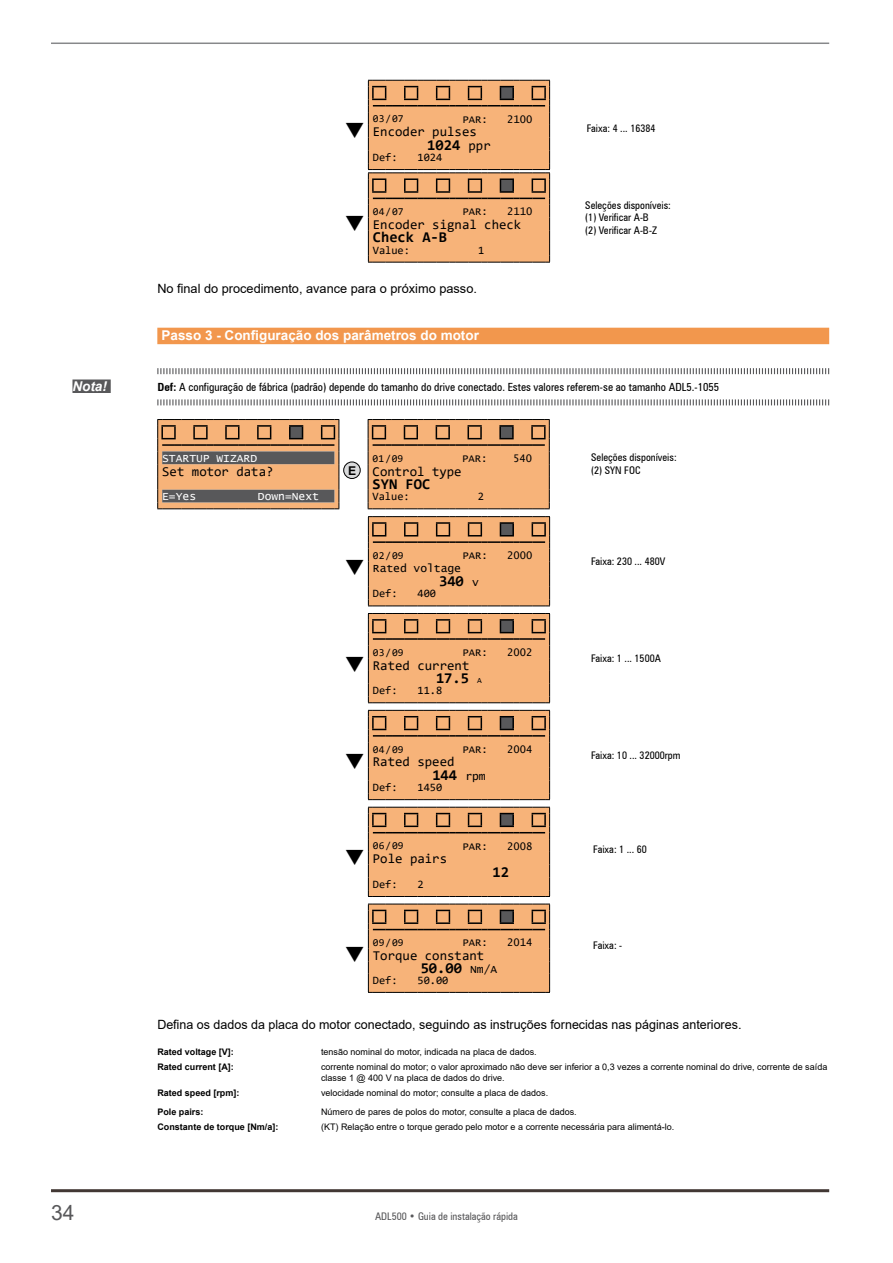
<style>
.page{position:relative;width:893px;height:1263px;background:#fff}
.page>*{position:absolute;margin:0;border:0;box-sizing:border-box;transform-origin:0 0}
.t1{font:21px "Arial";color:#58585a}
.t2{font:700 15px "Consolas";color:#000}
.t3{font:13.5px "Consolas";color:#000}
.t4{font:700 13.5px "Arial";color:#fff}
.t5{font:italic 700 13.5px "Arial";color:#fff}
.t6{font:12.75px "Arial";color:#000}
.t7{font:700 12.15px "Arial";color:#000}
.t8{font:condensed 11.25px "Zurich BT";color:#000}
.t9{font:11.25px "Consolas";color:#000}
.t10{font:11.25px "Lucida Console";color:#fff}
.t11{font:11.25px "Lucida Console";color:#000}
.t12{font:condensed 10.5px/12.6px "Zurich BT";color:#000}
.t13{font:10.5px "Lucida Console";color:#000}
.t14{font:10.5px "Consolas";color:#000}
.t15{font:condensed 10.5px "Zurich BT";color:#58585a}
.t16{font:9px/10.8px "Arial";color:#000}
.t17{font:700 9px "Arial";color:#000}
.s1{font-weight:400;font-size:13.5px}
.s2{font-weight:700}
.s3{font-family:"Lucida Console";font-weight:400;font-size:11.25px}
.s4{font-family:"Lucida Console";font-weight:400;font-size:7.8px}
</style>
<div class="page">
<hr style="left:51px;top:43px;width:778px;height:1px;background:#87888a">
<hr style="left:51px;top:1189px;width:778px;height:3px;background:#423834">
<div style="left:157px;top:328px;width:672px;height:16px;background:#f2974d"></div>
<svg style="left:157px;top:368px;width:673px;height:7px"></svg>
<div style="left:72px;top:379px;width:39px;height:14px;background:#58585a"></div>
<svg style="left:157px;top:399px;width:673px;height:7px"></svg>
<svg style="left:157px;top:419px;width:183px;height:90px;background:#b98e69"></svg>
<div style="left:344px;top:462px;width:16px;height:16px;background:#d9dadb;border-radius:50%"></div>
<div style="left:344px;top:462px;width:16px;height:17px;border:1px solid #000;border-radius:50%"></div>
<svg style="left:368px;top:419px;width:182px;height:90px;background:#e4a570"></svg>
<svg style="left:367px;top:80px;width:183px;height:183px;background:#e4a672"></svg>
<svg style="left:367px;top:516px;width:183px;height:90px;background:#e4a671"></svg>
<svg style="left:367px;top:613px;width:183px;height:90px;background:#e4a570"></svg>
<svg style="left:367px;top:710px;width:183px;height:90px;background:#e4a570"></svg>
<svg style="left:367px;top:807px;width:183px;height:90px;background:#e4a570"></svg>
<svg style="left:367px;top:904px;width:183px;height:89px;background:#e4a671"></svg>
<p class="t14" style="left:373px;top:112px;width:32px">03/07</p>
<p class="t13" style="left:462px;top:114px;width:27px">PAR:</p>
<p class="t13" style="left:507px;top:114px;width:27px">2100</p>
<h3 class="t3" style="left:373px;top:123px;width:105px">Encoder pulses</h3>
<h2 class="t2" style="left:427px;top:135px;width:65px">1024 <span class="s1">ppr</span></h2>
<p class="t9" style="left:373px;top:150px;width:26px">Def:</p>
<p class="t9" style="left:418px;top:150px;width:26px">1024</p>
<p class="t14" style="left:373px;top:204px;width:32px">04/07</p>
<p class="t13" style="left:462px;top:207px;width:27px">PAR:</p>
<p class="t13" style="left:507px;top:207px;width:27px">2110</p>
<h3 class="t3" style="left:373px;top:215px;width:150px">Encoder signal check</h3>
<h2 class="t2" style="left:373px;top:228px;width:76px">Check A-B</h2>
<p class="t9" style="left:373px;top:242px;width:39px">Value:</p>
<p class="t9" style="left:478px;top:242px;width:8px">1</p>
<h3 class="t6" style="left:157px;top:280px;width:321px">No final do procedimento, avance para o próximo passo.</h3>
<h3 class="t4" style="left:162px;top:326px;width:319px">Passo 3 - Configuração dos parâmetros do motor</h3>
<p class="t12" style="left:587px;top:122px;width:70px">Faixa: 4 ... 16384</p>
<p class="t12" style="left:585px;top:198px;width:87px">Seleções disponíveis: (1) Verificar A-B<br>(2) Verificar A-B-Z</p>
<h3 class="t5" style="left:72px;top:377px;width:36px">Nota!</h3>
<p class="t8" style="left:158px;top:380px;width:563px"><span class="s2">Def:</span> A configuração de fábrica (padrão) depende do tamanho do drive conectado. Estes valores referem-se ao tamanho ADL5.-1055</p>
<p class="t10" style="left:162px;top:453px;width:96px">STARTUP WIZARD</p>
<h3 class="t3" style="left:162px;top:462px;width:113px">Set motor data?</h3>
<p class="t10" style="left:162px;top:492px;width:35px">E=Yes</p>
<p class="t10" style="left:258px;top:492px;width:63px">Down=Next</p>
<h3 class="t7" style="left:348px;top:462px;width:10px">E</h3>
<p class="t14" style="left:373px;top:451px;width:32px">01/09</p>
<p class="t13" style="left:462px;top:454px;width:27px">PAR:</p>
<p class="t13" style="left:513px;top:454px;width:20px">540</p>
<h3 class="t3" style="left:373px;top:462px;width:91px">Control type</h3>
<h2 class="t2" style="left:373px;top:474px;width:59px">SYN FOC</h2>
<p class="t9" style="left:373px;top:489px;width:39px">Value:</p>
<p class="t9" style="left:478px;top:489px;width:8px">2</p>
<p class="t14" style="left:373px;top:548px;width:32px">02/09</p>
<p class="t13" style="left:462px;top:551px;width:27px">PAR:</p>
<p class="t13" style="left:507px;top:551px;width:27px">2000</p>
<p class="t11" style="left:373px;top:563px;width:90px">Rated voltage</p>
<h2 class="t2" style="left:439px;top:571px;width:41px">340 <span class="s3">v</span></h2>
<p class="t9" style="left:373px;top:586px;width:26px">Def:</p>
<p class="t9" style="left:418px;top:586px;width:20px">400</p>
<p class="t14" style="left:373px;top:645px;width:32px">03/09</p>
<p class="t13" style="left:462px;top:648px;width:27px">PAR:</p>
<p class="t13" style="left:507px;top:648px;width:27px">2002</p>
<h3 class="t3" style="left:373px;top:656px;width:98px">Rated current</h3>
<h2 class="t2" style="left:436px;top:668px;width:47px">17.5 <span class="s4">a</span></h2>
<p class="t9" style="left:373px;top:683px;width:26px">Def:</p>
<p class="t9" style="left:418px;top:683px;width:26px">11.8</p>
<p class="t14" style="left:373px;top:742px;width:32px">04/09</p>
<p class="t13" style="left:462px;top:744px;width:27px">PAR:</p>
<p class="t13" style="left:507px;top:744px;width:27px">2004</p>
<h3 class="t3" style="left:373px;top:753px;width:83px">Rated speed</h3>
<h2 class="t2" style="left:432px;top:765px;width:55px">144 <span class="s3">rpm</span></h2>
<p class="t9" style="left:373px;top:780px;width:26px">Def:</p>
<p class="t9" style="left:418px;top:780px;width:26px">1450</p>
<p class="t14" style="left:373px;top:839px;width:32px">06/09</p>
<p class="t13" style="left:462px;top:841px;width:27px">PAR:</p>
<p class="t13" style="left:507px;top:841px;width:27px">2008</p>
<h3 class="t3" style="left:373px;top:849px;width:76px">Pole pairs</h3>
<h2 class="t2" style="left:492px;top:862px;width:18px">12</h2>
<p class="t9" style="left:373px;top:876px;width:26px">Def:</p>
<p class="t9" style="left:418px;top:876px;width:8px">2</p>
<p class="t14" style="left:373px;top:935px;width:32px">09/09</p>
<p class="t13" style="left:462px;top:938px;width:27px">PAR:</p>
<p class="t13" style="left:507px;top:938px;width:27px">2014</p>
<h3 class="t3" style="left:373px;top:946px;width:113px">Torque constant</h3>
<h2 class="t2" style="left:421px;top:958px;width:78px">50.00 <span class="s3">N</span><span class="s3">m</span><span class="s3">/A</span></h2>
<p class="t9" style="left:373px;top:972px;width:26px">Def:</p>
<p class="t9" style="left:418px;top:972px;width:32px">50.00</p>
<p class="t12" style="left:591px;top:451px;width:87px">Seleções disponíveis: (2) SYN FOC</p>
<p class="t12" style="left:591px;top:555px;width:76px">Faixa: 230 ... 480V</p>
<p class="t12" style="left:591px;top:652px;width:71px">Faixa: 1 ... 1500A</p>
<p class="t12" style="left:591px;top:748px;width:91px">Faixa: 10 ... 32000rpm</p>
<p class="t12" style="left:593px;top:842px;width:55px">Faixa: 1 ... 60</p>
<p class="t12" style="left:593px;top:939px;width:30px">Faixa: -</p>
<h3 class="t6" style="left:157px;top:1015px;width:586px">Defina os dados da placa do motor conectado, seguindo as instruções fornecidas nas páginas anteriores.</h3>
<p class="t17" style="left:157px;top:1045px;width:78px">Rated voltage [V]:</p>
<p class="t16" style="left:321px;top:1046px;width:217px">tensão nominal do motor, indicada na placa de dados.</p>
<p class="t17" style="left:157px;top:1060px;width:78px">Rated current [A]:</p>
<p class="t16" style="left:321px;top:1061px;width:508px">corrente nominal do motor; o valor aproximado não deve ser inferior a 0,3 vezes a corrente nominal do drive, corrente de saída classe 1 @ 400 V na placa de dados do drive.</p>
<p class="t17" style="left:157px;top:1086px;width:84px">Rated speed [rpm]:</p>
<p class="t16" style="left:321px;top:1087px;width:229px">velocidade nominal do motor; consulte a placa de dados.</p>
<p class="t17" style="left:157px;top:1106px;width:48px">Pole pairs:</p>
<p class="t16" style="left:321px;top:1106px;width:257px">Número de pares de polos do motor, consulte a placa de dados.</p>
<p class="t17" style="left:157px;top:1121px;width:123px">Constante de torque [Nm/a]:</p>
<p class="t16" style="left:321px;top:1121px;width:355px">(KT) Relação entre o torque gerado pelo motor e a corrente necessária para alimentá-lo.</p>
<h1 class="t1" style="left:51px;top:1198px;width:25px">34</h1>
<p class="t15" style="left:375px;top:1210px;width:144px">ADL500 • Guia de instalação rápida</p>
</div>
